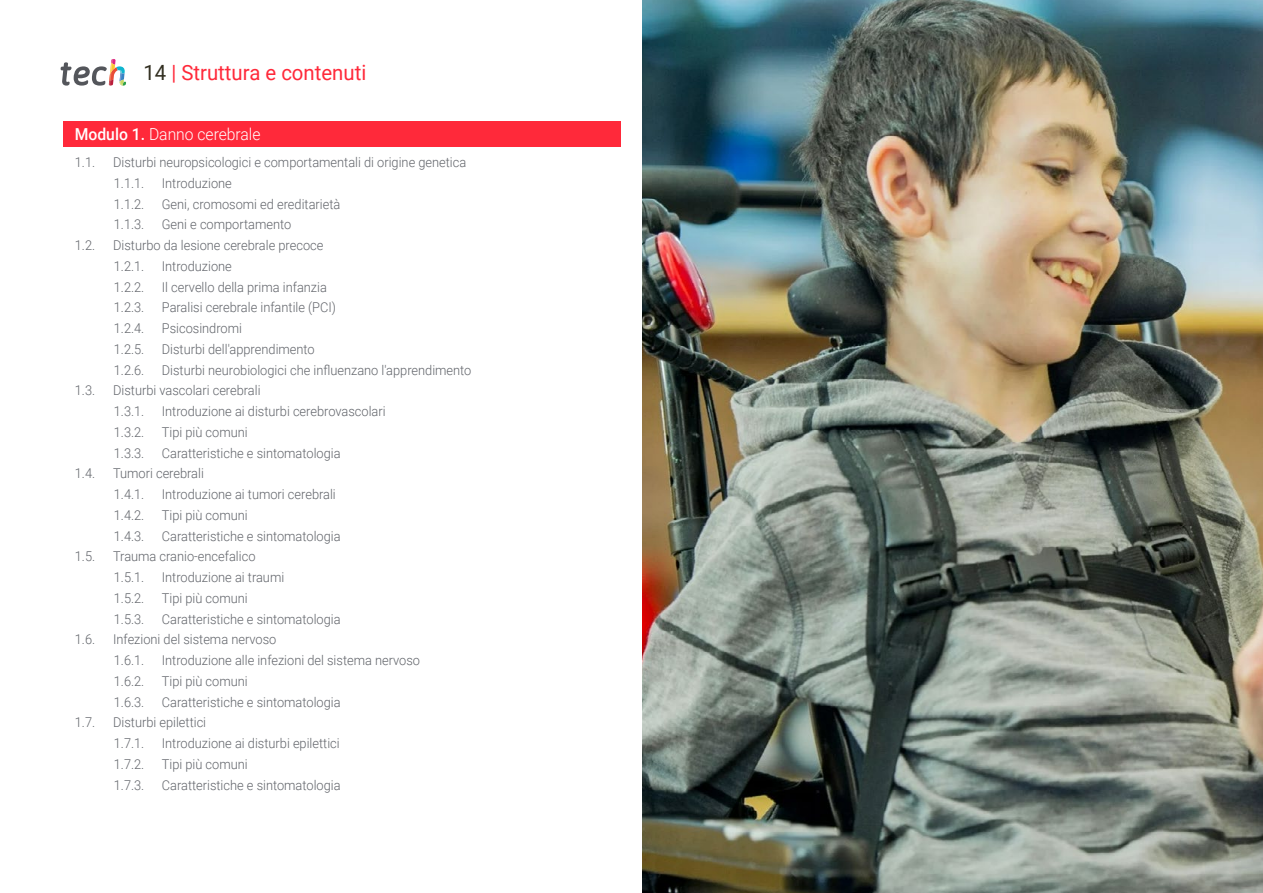
<style>
.page{position:relative;width:1263px;height:893px;background:#fff}
.page>*{position:absolute;margin:0;border:0;box-sizing:border-box;transform-origin:0 0}
.t1{font:21px "Roboto";color:#ff293a}
.t2{font:300 16.5px "Roboto";color:#fff;scale:.95 1}
.t3{font:300 13.5px/20.7px "Roboto";color:#61646a;scale:.95 1}
.s1{color:#312e20}
.s2{font-weight:500}
</style>
<div class="page">
<div style="left:64px;top:121px;width:557px;height:25px;background:#ff293a"></div>
<svg style="left:61px;top:59px;width:65px;height:27px"></svg>
<img style="left:642px;top:0;width:621px;height:893px">
<h1 class="t1" style="left:144px;top:57px;width:224px"><span class="s1">14</span> | Struttura e contenuti</h1>
<p class="t2" style="left:75px;top:123px;width:197px"><span class="s2">Modulo 1.</span> Danno cerebrale</p>
<p class="t3" style="left:75px;top:151px;width:23px">1.1.</p>
<p class="t3" style="left:113px;top:151px;width:373px">Disturbi neuropsicologici e comportamentali di origine genetica<br>1.1.1.</p>
<p class="t3" style="left:162px;top:172px;width:75px">Introduzione</p>
<p class="t3" style="left:114px;top:193px;width:34px">1.1.2.</p>
<p class="t3" style="left:162px;top:193px;width:189px">Geni, cromosomi ed ereditarietà</p>
<p class="t3" style="left:114px;top:214px;width:34px">1.1.3.</p>
<p class="t3" style="left:162px;top:214px;width:138px">Geni e comportamento</p>
<p class="t3" style="left:75px;top:234px;width:23px">1.2.</p>
<p class="t3" style="left:113px;top:234px;width:223px">Disturbo da lesione cerebrale precoce<br>1.2.1.</p>
<p class="t3" style="left:162px;top:255px;width:75px">Introduzione</p>
<p class="t3" style="left:114px;top:276px;width:34px">1.2.2.</p>
<p class="t3" style="left:162px;top:276px;width:175px">Il cervello della prima infanzia</p>
<p class="t3" style="left:114px;top:297px;width:34px">1.2.3.</p>
<p class="t3" style="left:162px;top:297px;width:185px">Paralisi cerebrale infantile (PCI)</p>
<p class="t3" style="left:114px;top:317px;width:34px">1.2.4.</p>
<p class="t3" style="left:162px;top:317px;width:86px">Psicosindromi</p>
<p class="t3" style="left:114px;top:338px;width:34px">1.2.5.</p>
<p class="t3" style="left:162px;top:338px;width:162px">Disturbi dell'apprendimento</p>
<p class="t3" style="left:114px;top:359px;width:34px">1.2.6.</p>
<p class="t3" style="left:162px;top:359px;width:327px">Disturbi neurobiologici che influenzano l'apprendimento</p>
<p class="t3" style="left:75px;top:380px;width:23px">1.3.</p>
<p class="t3" style="left:113px;top:380px;width:157px">Disturbi vascolari cerebrali<br>1.3.1.</p>
<p class="t3" style="left:162px;top:400px;width:237px">Introduzione ai disturbi cerebrovascolari</p>
<p class="t3" style="left:114px;top:421px;width:34px">1.3.2.</p>
<p class="t3" style="left:162px;top:421px;width:92px">Tipi più comuni</p>
<p class="t3" style="left:114px;top:442px;width:34px">1.3.3.</p>
<p class="t3" style="left:162px;top:442px;width:190px">Caratteristiche e sintomatologia</p>
<p class="t3" style="left:75px;top:463px;width:23px">1.4.</p>
<p class="t3" style="left:113px;top:463px;width:97px">Tumori cerebrali<br>1.4.1.</p>
<p class="t3" style="left:162px;top:483px;width:185px">Introduzione ai tumori cerebrali</p>
<p class="t3" style="left:114px;top:504px;width:34px">1.4.2.</p>
<p class="t3" style="left:162px;top:504px;width:92px">Tipi più comuni</p>
<p class="t3" style="left:114px;top:525px;width:34px">1.4.3.</p>
<p class="t3" style="left:162px;top:525px;width:190px">Caratteristiche e sintomatologia</p>
<p class="t3" style="left:75px;top:546px;width:23px">1.5.</p>
<p class="t3" style="left:113px;top:546px;width:151px">Trauma cranio-encefalico<br>1.5.1.</p>
<p class="t3" style="left:162px;top:566px;width:130px">Introduzione ai traumi</p>
<p class="t3" style="left:114px;top:587px;width:34px">1.5.2.</p>
<p class="t3" style="left:162px;top:587px;width:92px">Tipi più comuni</p>
<p class="t3" style="left:114px;top:608px;width:34px">1.5.3.</p>
<p class="t3" style="left:162px;top:608px;width:190px">Caratteristiche e sintomatologia</p>
<p class="t3" style="left:75px;top:629px;width:23px">1.6.</p>
<p class="t3" style="left:113px;top:629px;width:173px">Infezioni del sistema nervoso<br>1.6.1.</p>
<p class="t3" style="left:162px;top:649px;width:273px">Introduzione alle infezioni del sistema nervoso</p>
<p class="t3" style="left:114px;top:670px;width:34px">1.6.2.</p>
<p class="t3" style="left:162px;top:670px;width:92px">Tipi più comuni</p>
<p class="t3" style="left:114px;top:691px;width:34px">1.6.3.</p>
<p class="t3" style="left:162px;top:691px;width:190px">Caratteristiche e sintomatologia</p>
<p class="t3" style="left:75px;top:712px;width:23px">1.7.</p>
<p class="t3" style="left:113px;top:712px;width:99px">Disturbi epilettici<br>1.7.1.</p>
<p class="t3" style="left:162px;top:732px;width:189px">Introduzione ai disturbi epilettici</p>
<p class="t3" style="left:114px;top:753px;width:34px">1.7.2.</p>
<p class="t3" style="left:162px;top:753px;width:92px">Tipi più comuni</p>
<p class="t3" style="left:114px;top:774px;width:34px">1.7.3.</p>
<p class="t3" style="left:162px;top:774px;width:190px">Caratteristiche e sintomatologia</p>
</div>
